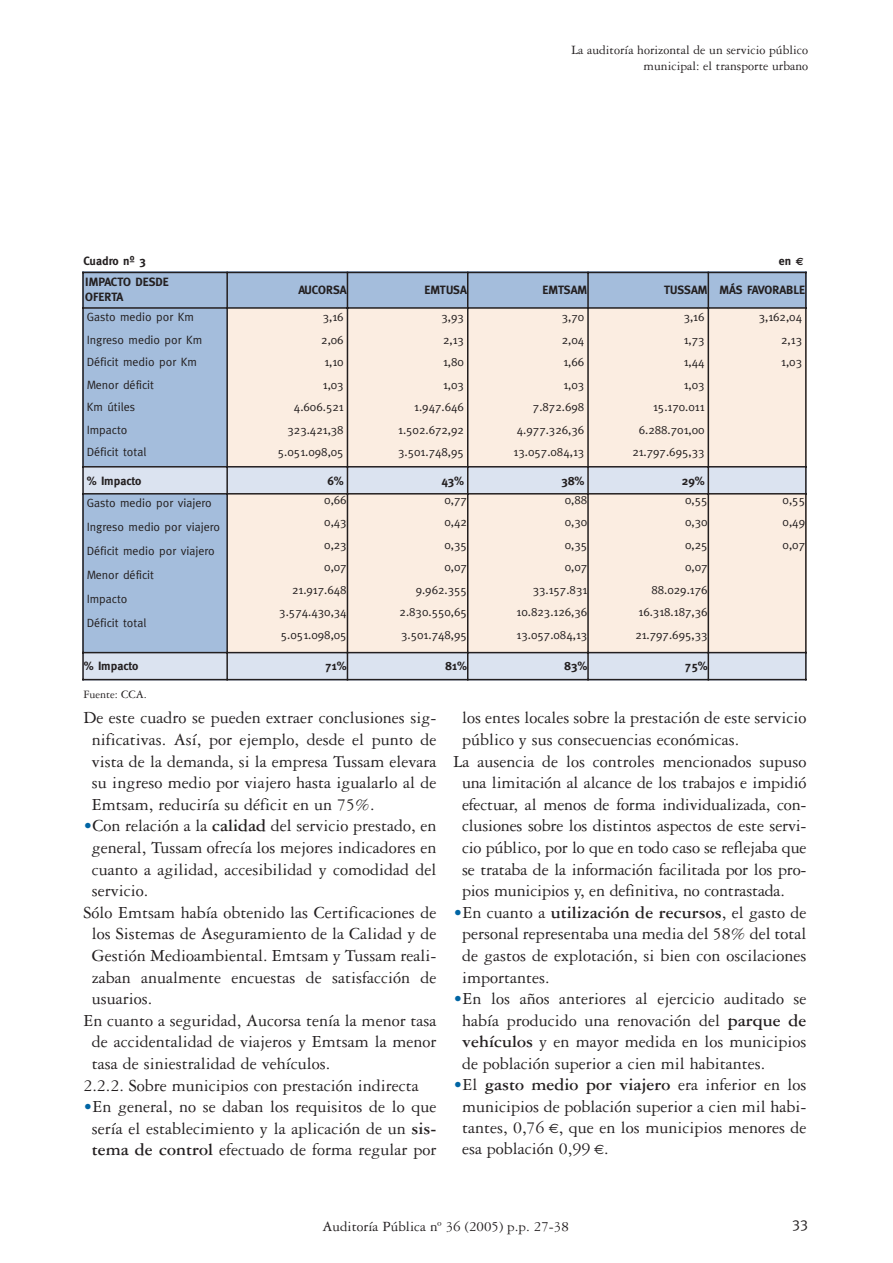
<style>
.page{position:relative;width:893px;height:1263px;background:#fff}
.page>*{position:absolute;margin:0;border:0;box-sizing:border-box;transform-origin:0 0}
.t1{font:18px/21.6px "Garamond Three";color:#231f20;text-align:justify}
.t2{font:15px "Garamond Three";color:#231f20}
.t3{font:15px "Meta";color:#231f20}
.t4{font:13.5px/16.2px "Garamond Three";color:#231f20;text-align:right}
.t5{font:12px/22.5px "Meta";color:#231f20;text-align:right}
.t6{font:700 12px/14.4px "Meta";color:#231f20}
.t7{font:12px "Garamond Three";color:#231f20}
.s1{font-family:"Euro Sans";font-size:10.5px}
.s2{color:#0065a4}
.s3{font-weight:700}
.s4{font-family:"Euro Sans";font-size:13.5px}
</style>
<div class="page">
<div style="left:82px;top:272px;width:145px;height:36px;background:#a4bddc"></div>
<div style="left:227px;top:272px;width:120px;height:36px;background:#a4bddc"></div>
<div style="left:347px;top:272px;width:120px;height:36px;background:#a4bddc"></div>
<div style="left:467px;top:272px;width:121px;height:36px;background:#a4bddc"></div>
<div style="left:588px;top:272px;width:120px;height:36px;background:#a4bddc"></div>
<div style="left:708px;top:272px;width:98px;height:36px;background:#a4bddc"></div>
<div style="left:82px;top:308px;width:145px;height:159px;background:#a4bddc"></div>
<div style="left:227px;top:308px;width:120px;height:159px;background:#fbede1"></div>
<div style="left:347px;top:308px;width:120px;height:159px;background:#fbede1"></div>
<div style="left:467px;top:308px;width:121px;height:159px;background:#fbede1"></div>
<div style="left:588px;top:308px;width:120px;height:159px;background:#fbede1"></div>
<div style="left:708px;top:308px;width:98px;height:159px;background:#fbede1"></div>
<div style="left:82px;top:467px;width:145px;height:27px;background:#dbe3f0"></div>
<div style="left:227px;top:467px;width:120px;height:27px;background:#dbe3f0"></div>
<div style="left:347px;top:467px;width:120px;height:27px;background:#dbe3f0"></div>
<div style="left:467px;top:467px;width:121px;height:27px;background:#dbe3f0"></div>
<div style="left:588px;top:467px;width:120px;height:27px;background:#dbe3f0"></div>
<div style="left:708px;top:467px;width:98px;height:27px;background:#dbe3f0"></div>
<div style="left:82px;top:494px;width:145px;height:159px;background:#a4bddc"></div>
<div style="left:227px;top:494px;width:120px;height:159px;background:#fbede1"></div>
<div style="left:347px;top:494px;width:120px;height:159px;background:#fbede1"></div>
<div style="left:467px;top:494px;width:121px;height:159px;background:#fbede1"></div>
<div style="left:588px;top:494px;width:120px;height:159px;background:#fbede1"></div>
<div style="left:708px;top:494px;width:98px;height:159px;background:#fbede1"></div>
<div style="left:82px;top:653px;width:145px;height:27px;background:#dbe3f0"></div>
<div style="left:227px;top:653px;width:120px;height:27px;background:#dbe3f0"></div>
<div style="left:347px;top:653px;width:120px;height:27px;background:#dbe3f0"></div>
<div style="left:467px;top:653px;width:121px;height:27px;background:#dbe3f0"></div>
<div style="left:588px;top:653px;width:120px;height:27px;background:#dbe3f0"></div>
<div style="left:708px;top:653px;width:98px;height:27px;background:#dbe3f0"></div>
<hr style="left:82px;top:272px;width:2px;height:408px;background:#231f20">
<hr style="left:226px;top:272px;width:2px;height:408px;background:#231f20">
<hr style="left:347px;top:272px;width:1px;height:408px;background:#231f20">
<hr style="left:467px;top:272px;width:1px;height:408px;background:#231f20">
<hr style="left:587px;top:272px;width:1px;height:408px;background:#231f20">
<hr style="left:707px;top:272px;width:2px;height:408px;background:#231f20">
<hr style="left:805px;top:272px;width:1px;height:408px;background:#231f20">
<hr style="left:82px;top:272px;width:724px;height:1px;background:#231f20">
<hr style="left:82px;top:307px;width:724px;height:2px;background:#231f20">
<hr style="left:82px;top:466px;width:724px;height:2px;background:#231f20">
<hr style="left:82px;top:493px;width:724px;height:2px;background:#231f20">
<hr style="left:82px;top:652px;width:724px;height:1px;background:#231f20">
<hr style="left:82px;top:679px;width:724px;height:1px;background:#231f20">
<p class="t4" style="left:571px;top:43px;width:238px">La auditoría horizontal de un servicio público municipal: el transporte urbano</p>
<p class="t6" style="left:83px;top:254px;width:64px">Cuadro nº 3</p>
<p class="t6" style="left:778px;top:254px;width:26px">en <span class="s1">€</span></p>
<p class="t6" style="left:85px;top:276px;width:85px">IMPACTO DESDE<br>OFERTA</p>
<p class="t6" style="left:298px;top:284px;width:50px">AUCORSA</p>
<p class="t6" style="left:424px;top:284px;width:44px">EMTUSA</p>
<p class="t6" style="left:542px;top:284px;width:46px">EMTSAM</p>
<p class="t6" style="left:664px;top:284px;width:142px">TUSSAM MÁS FAVORABLE</p>
<p class="t5" style="left:87px;top:307px;width:117px;text-align:left">Gasto medio por Km<br>Ingreso medio por Km<br>Déficit medio por Km<br>Menor déficit<br>Km útiles<br>Impacto<br>Déficit total</p>
<p class="t5" style="left:278px;top:307px;width:67px">3,16<br>2,06<br>1,10<br>1,03<br>4.606.521<br>323.421,38<br>5.051.098,05</p>
<p class="t5" style="left:398px;top:307px;width:67px">3,93<br>2,13<br>1,80<br>1,03<br>1.947.646<br>1.502.672,92<br>3.501.748,95</p>
<p class="t5" style="left:513px;top:307px;width:72px">3,70<br>2,04<br>1,66<br>1,03<br>7.872.698<br>4.977.326,36<br>13.057.084,13</p>
<p class="t5" style="left:632px;top:307px;width:74px">3,16<br>1,73<br>1,44<br>1,03<br>15.170.011<br>6.288.701,00<br>21.797.695,33</p>
<p class="t5" style="left:781px;top:307px;width:22px;text-align:justify;text-indent:-22px">3,162,04<br>2,13<br>1,03</p>
<p class="t6" style="left:87px;top:475px;width:56px">% Impacto</p>
<p class="t6" style="left:327px;top:475px;width:18px">6%</p>
<p class="t6" style="left:441px;top:475px;width:24px">43%</p>
<p class="t6" style="left:561px;top:475px;width:24px">38%</p>
<p class="t6" style="left:682px;top:475px;width:24px">29%</p>
<p class="t5" style="left:87px;top:492px;width:135px;line-height:24px;text-align:left">Gasto medio por viajero<br>Ingreso medio por viajero<br>Déficit medio por viajero<br>Menor déficit<br>Impacto<br>Déficit total</p>
<p class="t5" style="left:279px;top:490px;width:69px">0,66<br>0,43<br>0,23<br>0,07<br>21.917.648<br>3.574.430,34<br>5.051.098,05</p>
<p class="t5" style="left:399px;top:490px;width:69px">0,77<br>0,42<br>0,35<br>0,07<br>9.962.355<br>2.830.550,65<br>3.501.748,95</p>
<p class="t5" style="left:516px;top:490px;width:72px">0,88<br>0,30<br>0,35<br>0,07<br>33.157.831<br>10.823.126,36<br>13.057.084,13</p>
<p class="t5" style="left:635px;top:490px;width:74px">0,55<br>0,30<br>0,25<br>0,07<br>88.029.176<br>16.318.187,36<br>21.797.695,33</p>
<p class="t5" style="left:782px;top:490px;width:24px;text-align:justify">0,55<br>0,49<br>0,07</p>
<p class="t6" style="left:84px;top:659px;width:56px">% Impacto</p>
<p class="t6" style="left:325px;top:659px;width:23px">71%</p>
<p class="t6" style="left:445px;top:659px;width:23px">81%</p>
<p class="t6" style="left:564px;top:659px;width:24px">83%</p>
<p class="t6" style="left:685px;top:659px;width:24px">75%</p>
<p class="t7" style="left:83px;top:690px;width:65px">Fuente: CCA.</p>
<p class="t1" style="left:92px;top:709px;width:346px;text-indent:-9px">De este cuadro se pueden extraer conclusiones sig&shy;nificativas. Así, por ejemplo, desde el punto de vista de la demanda, si la empresa Tussam elevara su ingreso medio por viajero hasta igualarlo al de Emtsam, reduciría su déficit en un 75%.</p>
<p class="t1" style="left:83px;top:817px;width:354px"><span class="s2">•</span>Con relación a la <span class="s3">calidad</span> del servicio prestado, en</p>
<p class="t1" style="left:92px;top:838px;width:346px">general, Tussam ofrecía los mejores indicadores en</p>
<p class="t1" style="left:92px;top:860px;width:346px">cuanto a agilidad, accesibilidad y comodidad del</p>
<p class="t1" style="left:92px;top:882px;width:58px">servicio.</p>
<p class="t1" style="left:83px;top:903px;width:354px">Sólo Emtsam había obtenido las Certificaciones de</p>
<p class="t1" style="left:92px;top:925px;width:346px">los Sistemas de Aseguramiento de la Calidad y de</p>
<p class="t1" style="left:92px;top:946px;width:346px">Gestión Medioambiental. Emtsam y Tussam reali-</p>
<p class="t1" style="left:92px;top:968px;width:346px">zaban anualmente encuestas de satisfacción de</p>
<p class="t1" style="left:92px;top:990px;width:62px">usuarios.</p>
<p class="t1" style="left:83px;top:1011px;width:354px">En cuanto a seguridad, Aucorsa tenía la menor tasa</p>
<p class="t1" style="left:92px;top:1033px;width:346px">de accidentalidad de viajeros y Emtsam la menor</p>
<p class="t1" style="left:92px;top:1054px;width:240px">tasa de siniestralidad de vehículos.</p>
<p class="t1" style="left:83px;top:1076px;width:337px">2.2.2. Sobre municipios con prestación indirecta</p>
<p class="t1" style="left:83px;top:1098px;width:354px;text-align:center"><span class="s2">•</span>En general, no se daban los requisitos de lo que sería el establecimiento y la aplicación de un <span class="s3">sis&shy;tema de control</span> efectuado de forma regular por</p>
<p class="t1" style="left:462px;top:709px;width:346px">los entes locales sobre la prestación de este servicio</p>
<p class="t1" style="left:462px;top:730px;width:279px">público y sus consecuencias económicas.</p>
<p class="t1" style="left:453px;top:752px;width:354px">La ausencia de los controles mencionados supuso</p>
<p class="t1" style="left:462px;top:774px;width:346px">una limitación al alcance de los trabajos e impidió</p>
<p class="t1" style="left:462px;top:795px;width:346px">efectuar, al menos de forma individualizada, con-</p>
<p class="t1" style="left:462px;top:817px;width:346px">clusiones sobre los distintos aspectos de este servi-</p>
<p class="t1" style="left:462px;top:838px;width:346px">cio público, por lo que en todo caso se reflejaba que</p>
<p class="t1" style="left:462px;top:860px;width:346px">se trataba de la información facilitada por los pro-</p>
<p class="t1" style="left:462px;top:882px;width:324px">pios municipios y, en definitiva, no contrastada.</p>
<p class="t1" style="left:462px;top:903px;width:346px;text-indent:-9px"><span class="s2">•</span>En cuanto a <span class="s3">utilización de recursos</span>, el gasto de personal representaba una media del 58% del total de gastos de explotación, si bien con oscilaciones importantes.</p>
<p class="t1" style="left:462px;top:990px;width:346px;text-indent:-9px"><span class="s2">•</span>En los años anteriores al ejercicio auditado se había producido una renovación del <span class="s3">parque de vehículos</span> y en mayor medida en los municipios de población superior a cien mil habitantes.</p>
<p class="t1" style="left:462px;top:1076px;width:346px;text-indent:-9px"><span class="s2">•</span>El <span class="s3">gasto medio por viajero</span> era inferior en los municipios de población superior a cien mil habi&shy;tantes, 0,76 <span class="s4">€</span>, que en los municipios menores de esa población 0,99 <span class="s4">€</span>.</p>
<p class="t2" style="left:322px;top:1221px;width:248px">Auditoría Pública nº 36 (2005) p.p. 27-38</p>
<p class="t3" style="left:792px;top:1218px;width:18px">33</p>
</div>
